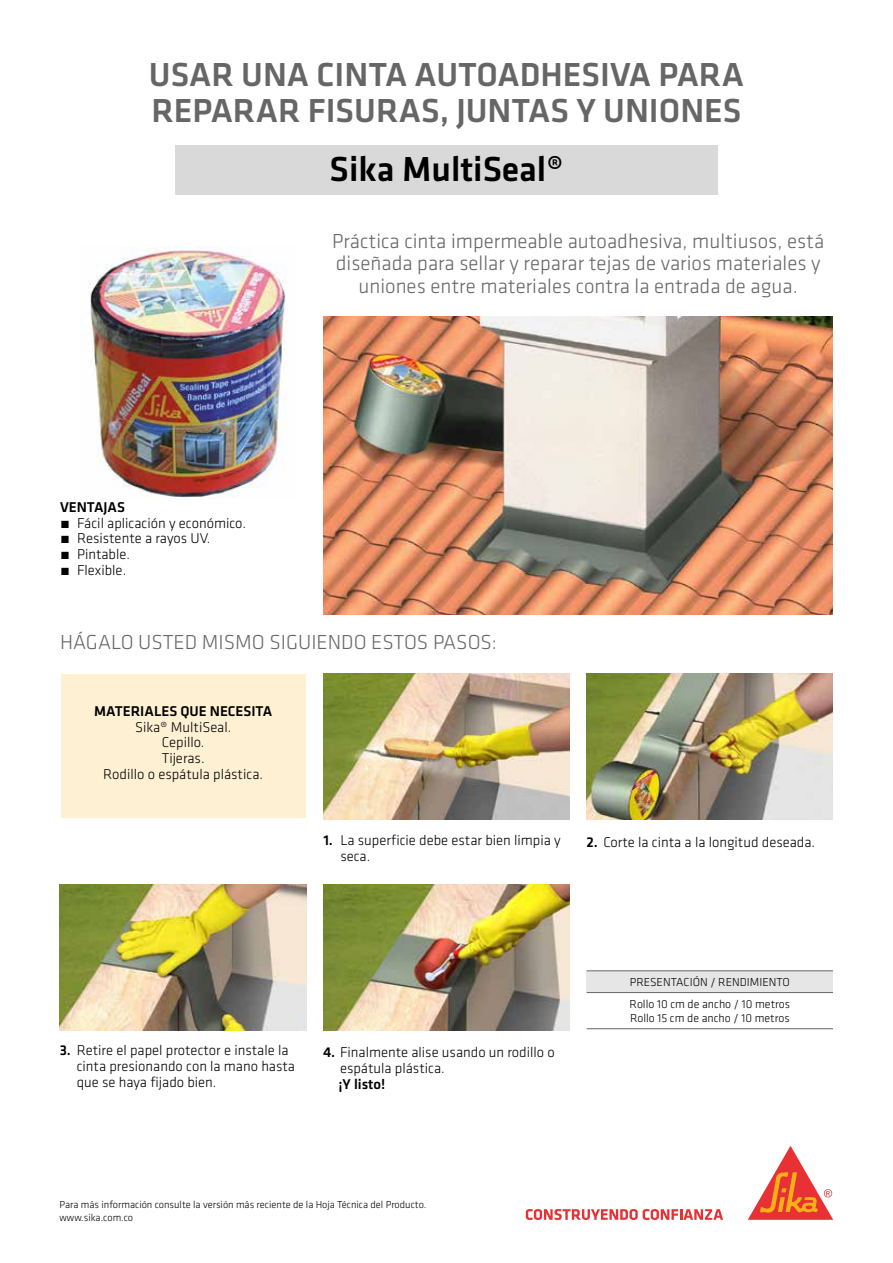
<style>
.page{position:relative;width:893px;height:1263px;background:#fff}
.page>*{position:absolute;margin:0;border:0;box-sizing:border-box;transform-origin:0 0}
.t1{font:500 36px "Klavika";color:#000}
.t2{font:500 34.5px/36px "Klavika";color:#666}
.t3{font:300 21px/22.5px "Klavika";color:#666;text-align:center}
.t4{font:300 14.7px/15.8px "Klavika";color:#000}
.t5{font:500 14.7px "Klavika";color:#000}
.t6{font:300 12px/21.8px "Klavika";color:#000}
.t7{font:300 10.5px/12.6px "Klavika";color:#000}
.s1{font-weight:500}
</style>
<div class="page">
<svg style="left:748px;top:1146px;width:85px;height:74px"></svg>
<svg style="left:526px;top:1209px;width:197px;height:11px"></svg>
<div style="left:175px;top:145px;width:543px;height:50px;background:#d9d9d9"></div>
<img style="left:323px;top:317px;width:510px;height:297px">
<img style="left:323px;top:673px;width:247px;height:146px">
<div style="left:61px;top:675px;width:245px;height:143px;background:#fdf0d3"></div>
<div style="left:587px;top:971px;width:246px;height:21px;background:#e6e6e6"></div>
<hr style="left:587px;top:970px;width:246px;height:1px;background:#666">
<hr style="left:587px;top:992px;width:246px;height:1px;background:#666">
<hr style="left:587px;top:1028px;width:246px;height:1px;background:#666">
<img style="left:586px;top:673px;width:247px;height:146px">
<img style="left:60px;top:884px;width:246px;height:146px">
<img style="left:323px;top:884px;width:247px;height:146px">
<img style="left:90px;top:247px;width:196px;height:252px">
<h2 class="t2" style="left:149px;top:56px;width:596px">USAR UNA CINTA AUTOADHESIVA PARA<br>REPARAR FISURAS, JUNTAS Y UNIONES</h2>
<h1 class="t1" style="left:330px;top:145px;width:235px">Sika MultiSeal®</h1>
<p class="t5" style="left:60px;top:497px;width:66px">VENTAJAS</p>
<p class="t4" style="left:60px;top:515px;width:187px">́ Fácil aplicación y económico. ́ Resistente a rayos UV.<br>́ Pintable.<br>́ Flexible.</p>
<h3 class="t3" style="left:332px;top:229px;width:493px">Práctica cinta impermeable autoadhesiva, multiusos, está diseñada para sellar y reparar tejas de varios materiales y uniones entre materiales contra la entrada de agua.</h3>
<h3 class="t3" style="left:60px;top:631px;width:439px">HÁGALO USTED MISMO SIGUIENDO ESTOS PASOS:</h3>
<p class="t5" style="left:94px;top:701px;width:180px">MATERIALES QUE NECESITA</p>
<p class="t4" style="left:103px;top:719px;width:161px;text-align:center">Sika® MultiSeal.<br>Cepillo.<br>Tijeras.<br>Rodillo o espátula plástica.</p>
<p class="t4" style="left:340px;top:832px;width:222px;text-indent:-17px"><span class="s1">1.</span> La superficie debe estar bien limpia y seca.</p>
<p class="t4" style="left:586px;top:834px;width:230px"><span class="s1">2.</span> Corte la cinta a la longitud deseada.</p>
<p class="t4" style="left:77px;top:1042px;width:220px;text-indent:-17px"><span class="s1">3.</span> Retire el papel protector e instale la cinta presionando con la mano hasta que se haya fijado bien.</p>
<p class="t4" style="left:340px;top:1044px;width:216px;text-indent:-17px"><span class="s1">4.</span> Finalmente alise usando un rodillo o espátula plástica.</p>
<p class="t5" style="left:338px;top:1074px;width:48px">¡Y listo!</p>
<p class="t7" style="left:60px;top:1198px;width:368px">Para más información consulte la versión más reciente de la Hoja Técnica del Producto. www.sika.com.co</p>
<p class="t6" style="left:630px;top:971px;width:162px">PRESENTACIÓN / RENDIMIENTO<br>Rollo 10 cm de ancho / 10 metros</p>
<p class="t6" style="left:630px;top:1007px;width:161px">Rollo 15 cm de ancho / 10 metros</p>
</div>
